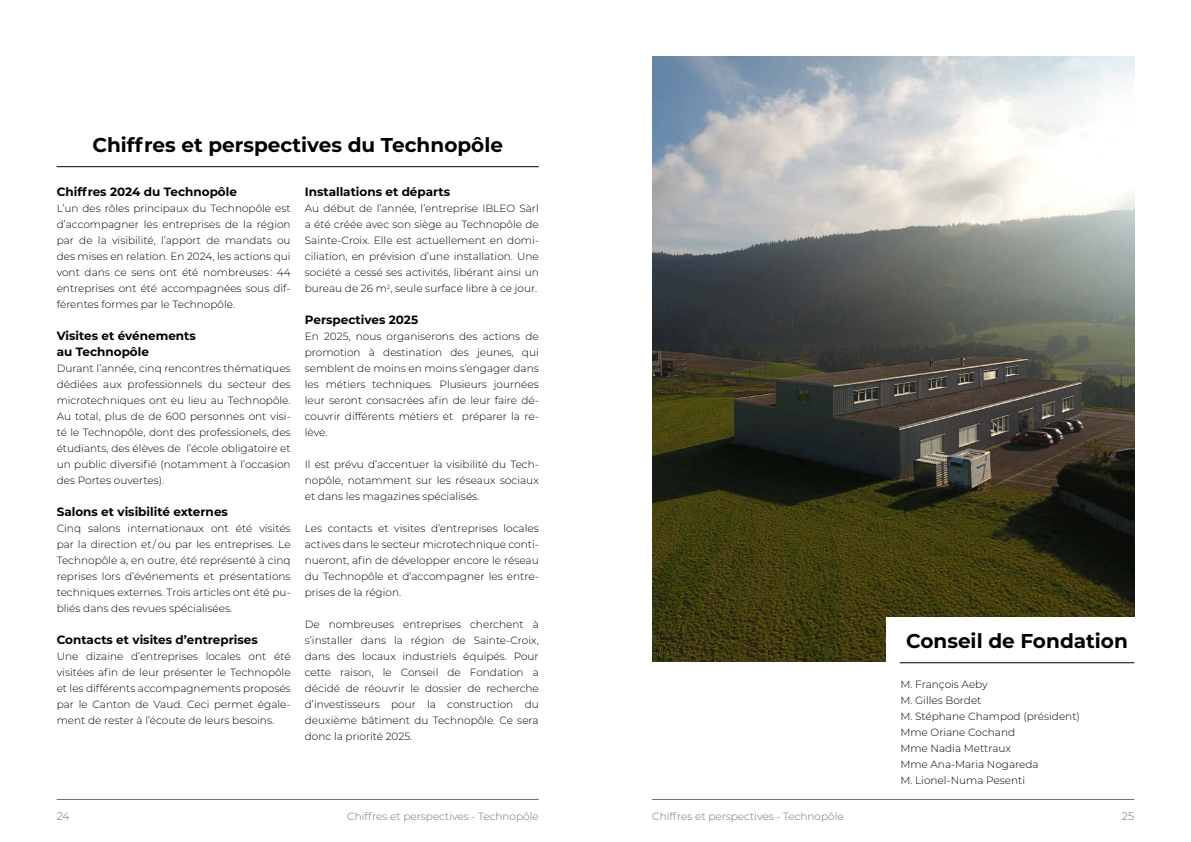
<style>
.page{position:relative;width:1191px;height:842px;background:#fff}
.page>*{position:absolute;margin:0;border:0;box-sizing:border-box;transform-origin:0 0}
.t1{font:700 20px "Montserrat";color:#000}
.t2{font:700 12px/16px "Montserrat";color:#000}
.t3{font:300 11px "Montserrat";color:#70706f}
.t4{font:300 10.5px/16px "Montserrat";color:#000;text-align:justify}
.t5{font:300 10.5px "Montserrat";color:#70706f}
</style>
<div class="page">
<hr style="left:652px;top:799px;width:482px;height:1px;background:#70706f">
<hr style="left:57px;top:799px;width:482px;height:1px;background:#70706f">
<img style="left:652px;top:57px;width:482px;height:604px">
<div style="left:886px;top:617px;width:258px;height:175px;background:#fff"></div>
<hr style="left:57px;top:166px;width:482px;height:1px;background:#000">
<hr style="left:899px;top:662px;width:235px;height:1px;background:#000">
<h1 class="t1" style="left:92px;top:130px;width:412px">Chiffres et perspectives du Technopôle</h1>
<p class="t2" style="left:57px;top:183px;width:182px">Chiffres 2024 du Technopôle</p>
<p class="t4" style="left:57px;top:200px;width:235px">L’un des rôles principaux du Technopôle est d’accompagner les entreprises de la région par de la visibilité, l’apport de mandats ou des mises en relation. En 2024, les actions qui vont dans ce sens ont été nombreuses : 44 entreprises ont été accompagnées sous dif&shy;férentes formes par le Technopôle.</p>
<p class="t2" style="left:57px;top:327px;width:141px">Visites et événements au Technopôle</p>
<p class="t4" style="left:57px;top:360px;width:235px">Durant l’année, cinq rencontres thématiques dédiées aux professionnels du secteur des microtechniques ont eu lieu au Technopôle.<br>Au total, plus de de 600 personnes ont visi&shy;té le Technopôle, dont des professionels, des étudiants, des élèves de l’école obligatoire et un public diversifié (notamment à l’occasion des Portes ouvertes).</p>
<p class="t2" style="left:57px;top:503px;width:173px">Salons et visibilité externes</p>
<p class="t4" style="left:57px;top:520px;width:235px">Cinq salons internationaux ont été visités par la direction et / ou par les entreprises. Le Technopôle a, en outre, été représenté à cinq reprises lors d’événements et présentations techniques externes. Trois articles ont été pu&shy;bliés dans des revues spécialisées.</p>
<p class="t2" style="left:57px;top:631px;width:203px">Contacts et visites d’entreprises</p>
<p class="t4" style="left:57px;top:648px;width:235px">Une dizaine d’entreprises locales ont été visitées afin de leur présenter le Technopôle et les différents accompagnements proposés par le Canton de Vaud. Ceci permet égale&shy;ment de rester à l’écoute de leurs besoins.</p>
<p class="t2" style="left:305px;top:183px;width:147px">Installations et départs</p>
<p class="t4" style="left:305px;top:200px;width:235px">Au début de l’année, l’entreprise IBLEO Sàrl a été créée avec son siège au Technopôle de Sainte-Croix. Elle est actuellement en domi&shy;ciliation, en prévision d’une installation. Une société a cessé ses activités, libérant ainsi un bureau de 26 m<sup>2</sup>, seule surface libre à ce jour.</p>
<p class="t2" style="left:305px;top:311px;width:115px">Perspectives 2025</p>
<p class="t4" style="left:305px;top:328px;width:235px">En 2025, nous organiserons des actions de promotion à destination des jeunes, qui semblent de moins en moins s’engager dans les métiers techniques. Plusieurs journées leur seront consacrées afin de leur faire dé&shy;couvrir différents métiers et préparer la re&shy;lève.</p>
<p class="t4" style="left:305px;top:456px;width:235px">Il est prévu d’accentuer la visibilité du Tech&shy;nopôle, notamment sur les réseaux sociaux et dans les magazines spécialisés.</p>
<p class="t4" style="left:305px;top:520px;width:235px">Les contacts et visites d’entreprises locales actives dans le secteur microtechnique conti&shy;nueront, afin de développer encore le réseau du Technopôle et d’accompagner les entre&shy;prises de la région.</p>
<p class="t4" style="left:305px;top:616px;width:235px">De nombreuses entreprises cherchent à s’installer dans la région de Sainte-Croix, dans des locaux industriels équipés. Pour cette raison, le Conseil de Fondation a décidé de réouvrir le dossier de recherche d’investisseurs pour la construction du deuxième bâtiment du Technopôle. Ce sera donc la priorité 2025.</p>
<h1 class="t1" style="left:906px;top:626px;width:223px">Conseil de Fondation</h1>
<p class="t4" style="left:900px;top:676px;width:181px;text-align:left">M. François Aeby<br>M. Gilles Bordet<br>M. Stéphane Champod (président)<br>Mme Oriane Cochand<br>Mme Nadia Mettraux<br>Mme Ana-Maria Nogareda<br>M. Lionel-Numa Pesenti</p>
<p class="t3" style="left:57px;top:809px;width:15px">24</p>
<p class="t5" style="left:347px;top:809px;width:193px">Chiffres et perspectives - Technopôle</p>
<p class="t5" style="left:652px;top:809px;width:193px">Chiffres et perspectives - Technopôle</p>
<p class="t3" style="left:1122px;top:809px;width:14px">25</p>
</div>
